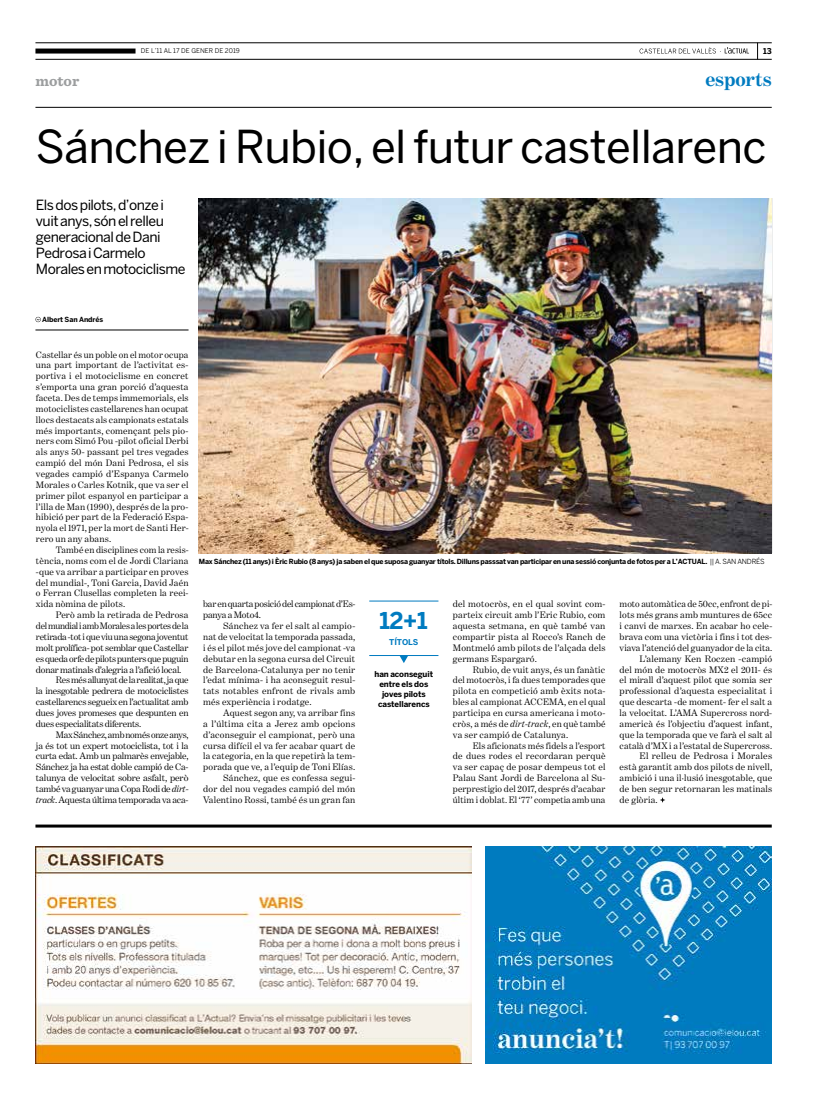
<style>
.page{position:relative;width:820px;height:1106px;background:#fff}
.page>*{position:absolute;margin:0;border:0;box-sizing:border-box;transform-origin:0 0}
.t1{font:45px "Benton Sans";letter-spacing:-.015em;color:#000}
.t2{font:700 23px "Benton Sans";color:#007bc0}
.t3{font:700 20px "Benton Modern One";letter-spacing:-.005em;color:#007bc0}
.t4{font:700 15px "Sentinel";letter-spacing:-.005em;color:#9c9e9f}
.t5{font:14px/16px "Benton Sans";letter-spacing:-.035em;color:#000}
.t6{font:9.5px/10.9px "Benton Modern One";letter-spacing:.015em;color:#000;text-align:justify}
.t7{font:9.5px "Benton Modern One";letter-spacing:-.015em;color:#000}
.t8{font:9.5px "Benton Modern One";letter-spacing:-.025em;color:#000}
.t9{font:9.5px/10.9px "Benton Modern One";letter-spacing:-.02em;color:#000}
.t10{font:9.5px "Benton Modern One";letter-spacing:-.01em;color:#000}
.t11{font:700 8px/10px "Benton Sans";letter-spacing:-.01em;color:#000;text-align:center}
.t12{font:700 8px "Benton Sans";color:#007bc0}
.t13{font:700 7px "Benton Sans";letter-spacing:-.03em;color:#000}
.t14{font:700 7px "Benton Sans";letter-spacing:-.01em;color:#000}
.t15{font:6.5px "Benton Sans";letter-spacing:.005em;color:#000}
.s1{font-style:italic}
.s2{font-weight:400}
</style>
<div class="page">
<svg style="left:757px;top:44px;width:1px;height:15px"></svg>
<svg style="left:639px;top:47px;width:109px;height:7px"></svg>
<hr style="left:35px;top:107px;width:736px;height:1px;background:#000">
<hr style="left:35px;top:43px;width:736px;height:1px;background:#000">
<hr style="left:35px;top:59px;width:736px;height:1px;background:#000">
<div style="left:35px;top:49px;width:100px;height:5px;background:#000"></div>
<img style="left:485px;top:846px;width:286px;height:217px">
<img style="left:35px;top:846px;width:436px;height:217px">
<hr style="left:35px;top:824px;width:736px;height:3px;background:#000">
<img style="left:199px;top:198px;width:572px;height:355px">
<svg style="left:660px;top:797px;width:5px;height:5px"></svg>
<svg style="left:35px;top:317px;width:6px;height:5px"></svg>
<hr style="left:35px;top:329px;width:153px;height:1px;background:#000">
<hr style="left:369px;top:600px;width:69px;height:1px;background:#007bc0">
<hr style="left:369px;top:655px;width:69px;height:1px;background:#007bc0">
<svg style="left:399px;top:656px;width:9px;height:7px"></svg>
<p class="t15" style="left:141px;top:47px;width:100px">DE L’11 AL 17 DE GENER DE 2019</p>
<p class="t11" style="left:762px;top:46px;width:10px">13</p>
<h3 class="t4" style="left:35px;top:69px;width:45px">motor</h3>
<h3 class="t3" style="left:705px;top:68px;width:68px">esports</h3>
<h1 class="t1" style="left:35px;top:120px;width:732px">Sánchez i Rubio, el futur castellarenc</h1>
<h3 class="t5" style="left:36px;top:197px;width:151px">Els dos pilots, d’onze i vuit anys, són el relleu generacional de Dani<br>Pedrosa i Carmelo<br>Morales en motociclisme</h3>
<p class="t14" style="left:42px;top:315px;width:63px">Albert San Andrés</p>
<p class="t6" style="left:36px;top:349px;width:154px">Castellar és un poble on el motor ocupa una part important de l’activitat es&shy;portiva i el motociclisme en concret s’emporta una gran porció d’aquesta faceta. Des de temps immemorials, els motociclistes castellarencs han ocupat llocs destacats als campionats estatals més importants, començant pels pio&shy;ners com Simó Pou -pilot oficial Derbi als anys 50- passant pel tres vegades campió del món Dani Pedrosa, el sis vegades campió d’Espanya Carmelo Morales o Carles Kotnik, que va ser el primer pilot espanyol en participar a l’illa de Man (1990), després de la pro&shy;hibició per part de la Federació Espa&shy;nyola el 1971, per la mort de Santi Her&shy;rero un any abans.</p>
<p class="t6" style="left:36px;top:544px;width:154px;text-indent:20px">També en disciplines com la resis&shy;tència, noms com el de Jordi Clariana -que va arribar a participar en proves del mundial-, Toni Garcia, David Jaén o Ferran Clusellas completen la reei&shy;xida nòmina de pilots.</p>
<p class="t6" style="left:56px;top:609px;width:134px">Però amb la retirada de Pedrosa</p>
<p class="t8" style="left:36px;top:620px;width:154px">del mundial i amb Morales a les portes de la</p>
<p class="t9" style="left:36px;top:631px;width:154px">retirada -tot i que viu una segona joventut</p>
<p class="t7" style="left:36px;top:642px;width:154px">molt prolífica- pot semblar que Castellar</p>
<p class="t8" style="left:36px;top:653px;width:154px">es queda orfe de pilots punters que puguin</p>
<p class="t7" style="left:36px;top:664px;width:147px">donar matinals d’alegria a l’afició local.</p>
<p class="t8" style="left:56px;top:675px;width:134px">Res més allunyat de la realitat, ja que</p>
<p class="t7" style="left:36px;top:685px;width:154px">la inesgotable pedrera de motociclistes</p>
<p class="t7" style="left:36px;top:696px;width:154px">castellarencs segueix en l’actualitat amb</p>
<p class="t7" style="left:36px;top:707px;width:154px">dues joves promeses que despunten en</p>
<p class="t7" style="left:36px;top:718px;width:107px">dues especialitats diferents.</p>
<p class="t8" style="left:56px;top:729px;width:134px">Max Sánchez, amb només onze anys,</p>
<p class="t7" style="left:36px;top:740px;width:154px">ja és tot un expert motociclista, tot i la</p>
<p class="t7" style="left:36px;top:751px;width:154px">curta edat. Amb un palmarès envejable,</p>
<p class="t7" style="left:36px;top:761px;width:154px">Sánchez ja ha estat doble campió de Ca-</p>
<p class="t10" style="left:36px;top:772px;width:154px">talunya de velocitat sobre asfalt, però</p>
<p class="t7" style="left:36px;top:783px;width:154px">també va guanyar una Copa Rodi de <span class="s1">dirt-</span></p>
<p class="t7" style="left:36px;top:794px;width:154px"><span class="s1">track</span>. Aquesta última temporada va aca-</p>
<p class="t13" style="left:199px;top:557px;width:567px">Max Sánchez (11 anys) i Èric Rubio (8 anys) ja saben el que suposa guanyar títols. Dilluns passsat van participar en una sessió conjunta de fotos per a L’ACTUAL. <span class="s2">|| A. SAN ANDRÉS</span></p>
<p class="t9" style="left:203px;top:598px;width:153px">bar en quarta posició del campionat d’Es&shy;panya a Moto4.</p>
<p class="t6" style="left:203px;top:620px;width:153px;text-indent:20px">Sánchez va fer el salt al campio&shy;nat de velocitat la temporada passada, i és el pilot més jove del campionat -va debutar en la segona cursa del Circuit de Barcelona-Catalunya per no tenir l’edat mínima- i ha aconseguit resul&shy;tats notables enfront de rivals amb més experiència i rodatge.</p>
<p class="t6" style="left:203px;top:707px;width:153px;text-align:right">Aquest segon any, va arribar fins<br>a l’última cita a Jerez amb opcions d’aconseguir el campionat, però una cursa difícil el va fer acabar quart de la categoria, en la que repetirà la tem&shy;porada que ve, a l’equip de Toni Elías.<br>Sánchez, que es confessa segui-<br>dor del nou vegades campió del món Valentino Rossi, també és un gran fan</p>
<h2 class="t2" style="left:379px;top:607px;width:50px">12+1</h2>
<p class="t12" style="left:389px;top:637px;width:31px">TÍTOLS</p>
<p class="t11" style="left:374px;top:669px;width:60px">han aconseguit entre els dos joves pilots castellarencs</p>
<p class="t6" style="left:452px;top:598px;width:154px">del motocròs, en el qual sovint com&shy;parteix circuit amb l’Eric Rubio, com aquesta setmana, en què també van compartir pista al Rocco’s Ranch de Montmeló amb pilots de l’alçada dels germans Espargaró.</p>
<p class="t6" style="left:452px;top:663px;width:154px;text-indent:20px">Rubio, de vuit anys, és un fanàtic del motocròs, i fa dues temporades que pilota en competició amb èxits nota&shy;bles al campionat ACCEMA, en el qual participa en cursa americana i moto&shy;cròs, a més de <span class="s1">dirt-track</span>, en què també va ser campió de Catalunya.</p>
<p class="t6" style="left:452px;top:739px;width:154px;text-indent:20px">Els aficionats més fidels a l’esport de dues rodes el recordaran perquè va ser capaç de posar dempeus tot el Palau Sant Jordi de Barcelona al Su&shy;perprestigio del 2017, després d’acabar últim i doblat. El ‘77’ competia amb una</p>
<p class="t6" style="left:619px;top:598px;width:154px">moto automàtica de 50cc, enfront de pi-</p>
<p class="t6" style="left:619px;top:609px;width:154px">lots més grans amb muntures de 65cc</p>
<p class="t6" style="left:619px;top:620px;width:154px">i canvi de marxes. En acabar ho cele-</p>
<p class="t6" style="left:619px;top:631px;width:154px">brava com una victòria i fins i tot des-</p>
<p class="t6" style="left:619px;top:642px;width:154px">viava l’atenció del guanyador de la cita.</p>
<p class="t6" style="left:639px;top:653px;width:134px">L’alemany Ken Roczen -campió</p>
<p class="t6" style="left:619px;top:663px;width:154px">del món de motocròs MX2 el 2011- és</p>
<p class="t6" style="left:619px;top:674px;width:154px">el mirall d’aquest pilot que somia ser</p>
<p class="t6" style="left:619px;top:685px;width:154px">professional d’aquesta especialitat i</p>
<p class="t6" style="left:619px;top:696px;width:154px">que descarta -de moment- fer el salt a</p>
<p class="t6" style="left:619px;top:707px;width:154px">la velocitat. L’AMA Supercross nord-</p>
<p class="t6" style="left:619px;top:718px;width:154px">americà és l’objectiu d’aquest infant,</p>
<p class="t6" style="left:619px;top:729px;width:154px">que la temporada que ve farà el salt al</p>
<p class="t6" style="left:619px;top:739px;width:154px">català d’MX i a l’estatal de Supercross.</p>
<p class="t6" style="left:639px;top:750px;width:134px">El relleu de Pedrosa i Morales</p>
<p class="t6" style="left:619px;top:761px;width:154px">està garantit amb dos pilots de nivell,</p>
<p class="t6" style="left:619px;top:772px;width:154px">ambició i una il·lusió inesgotable, que</p>
<p class="t6" style="left:619px;top:783px;width:154px">de ben segur retornaran les matinals</p>
<p class="t6" style="left:619px;top:794px;width:40px">de glòria.</p>
</div>
